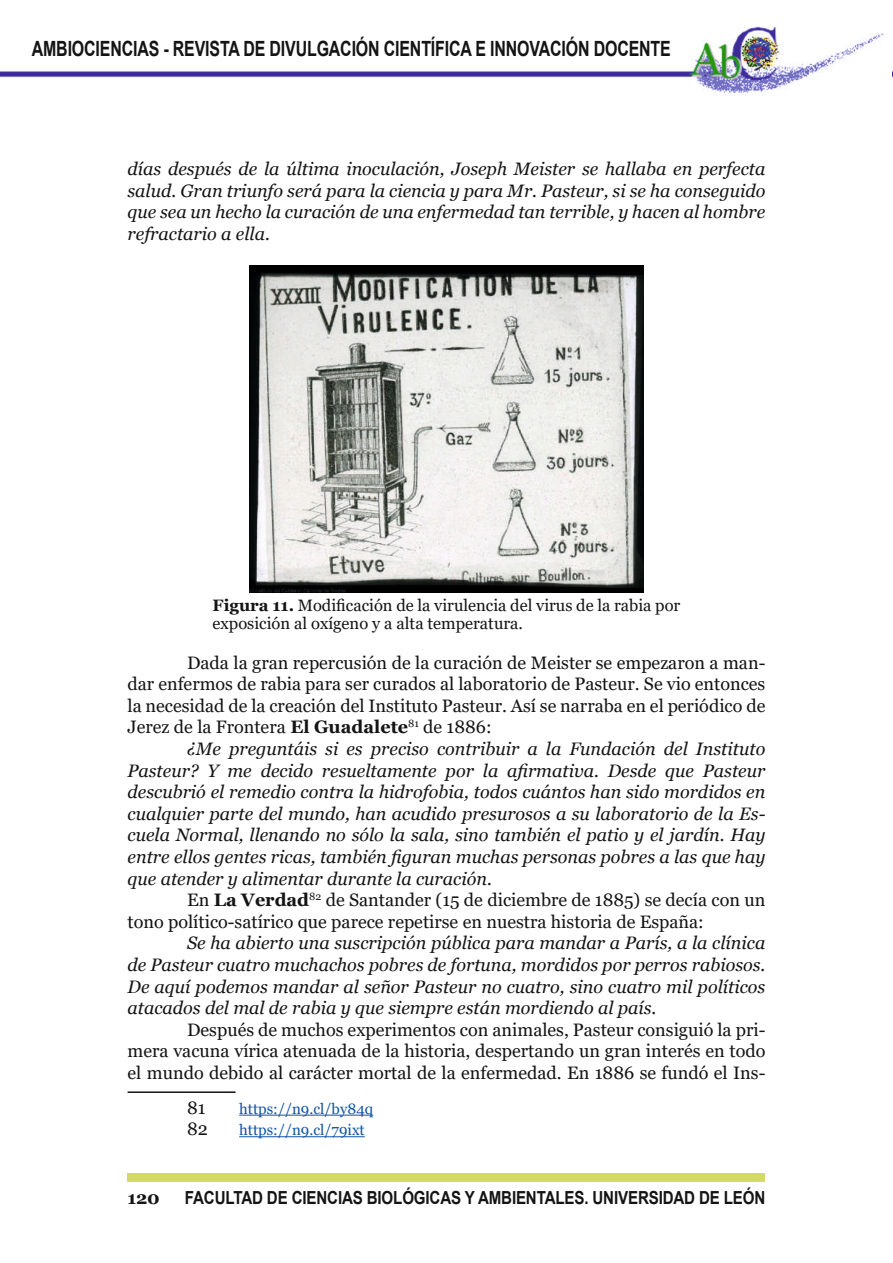
<style>
.page{position:relative;width:893px;height:1263px;background:#fff}
.page>*{position:absolute;margin:0;border:0;box-sizing:border-box;transform-origin:0 0}
.t1{font:700 21px "Arial";letter-spacing:-.01em;color:#131413;scale:.76 1}
.t2{font:italic 18px/21.6px "Georgia";color:#131413;text-align:justify}
.t3{font:18px/21.6px "Georgia";color:#131413;text-align:justify}
.t4{font:700 18px "Arial";letter-spacing:-.01em;color:#131413;scale:.84 1}
.t5{font:700 18px "Georgia";color:#131413}
.t6{font:16.5px/18px "Georgia";color:#131413}
.t7{font:15px "Georgia";color:#1054a4}
.s1{font-weight:700}
</style>
<div class="page">
<img style="left:0;top:26px;width:884px;height:70px">
<div style="left:128px;top:1174px;width:637px;height:8px;background:#d4db64"></div>
<img style="left:250px;top:265px;width:393px;height:328px">
<hr style="left:128px;top:1091px;width:108px;height:2px;background:#131413">
<hr style="left:239px;top:1115px;width:134px;height:1px;background:#1054a4">
<hr style="left:239px;top:1136px;width:126px;height:1px;background:#1054a4">
<p class="t1" style="left:32px;top:34px;width:842px">AMBIOCIENCIAS - REVISTA DE DIVULGACIÓN CIENTÍFICA E INNOVACIÓN DOCENTE</p>
<p class="t2" style="left:128px;top:158px;width:639px">días después de la última inoculación, Joseph Meister se hallaba en perfecta salud. Gran triunfo será para la ciencia y para Mr. Pasteur, si se ha conseguido que sea un hecho la curación de una enfermedad tan terrible, y hacen al hombre refractario a ella.</p>
<p class="t6" style="left:213px;top:597px;width:469px"><span class="s1">Figura 11.</span> Modificación de la virulencia del virus de la rabia por exposición al oxígeno y a alta temperatura.</p>
<p class="t3" style="left:128px;top:652px;width:639px;text-indent:60px">Dada la gran repercusión de la curación de Meister se empezaron a man&shy;dar enfermos de rabia para ser curados al laboratorio de Pasteur. Se vio entonces la necesidad de la creación del Instituto Pasteur. Así se narraba en el periódico de Jerez de la Frontera <span class="s1">El Guadalete</span><sup>81</sup> de 1886:</p>
<p class="t2" style="left:128px;top:738px;width:639px;text-indent:60px">¿Me preguntáis si es preciso contribuir a la Fundación del Instituto Pasteur? Y me decido resueltamente por la afirmativa. Desde que Pasteur descubrió el remedio contra la hidrofobia, todos cuántos han sido mordidos en cualquier parte del mundo, han acudido presurosos a su laboratorio de la Es&shy;cuela Normal, llenando no sólo la sala, sino también el patio y el jardín. Hay entre ellos gentes ricas, también figuran muchas personas pobres a las que hay que atender y alimentar durante la curación.</p>
<p class="t3" style="left:128px;top:889px;width:639px;text-indent:60px">En <span class="s1">La Verdad</span><sup>82</sup> de Santander (15 de diciembre de 1885) se decía con un tono político-satírico que parece repetirse en nuestra historia de España:</p>
<p class="t2" style="left:128px;top:932px;width:639px;text-indent:60px">Se ha abierto una suscripción pública para mandar a París, a la clínica de Pasteur cuatro muchachos pobres de fortuna, mordidos por perros rabiosos.<br>De aquí podemos mandar al señor Pasteur no cuatro, sino cuatro mil políticos atacados del mal de rabia y que siempre están mordiendo al país.</p>
<p class="t3" style="left:128px;top:1019px;width:639px;text-indent:60px">Después de muchos experimentos con animales, Pasteur consiguió la pri&shy;mera vacuna vírica atenuada de la historia, despertando un gran interés en todo el mundo debido al carácter mortal de la enfermedad. En 1886 se fundó el Ins-</p>
<p class="t3" style="left:187px;top:1097px;width:20px">81</p>
<p class="t7" style="left:239px;top:1099px;width:136px">https://n9.cl/by84q</p>
<p class="t3" style="left:187px;top:1119px;width:22px">82</p>
<p class="t7" style="left:239px;top:1121px;width:127px">https://n9.cl/79ixt</p>
<p class="t5" style="left:128px;top:1186px;width:34px">120</p>
<p class="t4" style="left:185px;top:1185px;width:692px">FACULTAD DE CIENCIAS BIOLÓGICAS Y AMBIENTALES. UNIVERSIDAD DE LEÓN</p>
</div>
